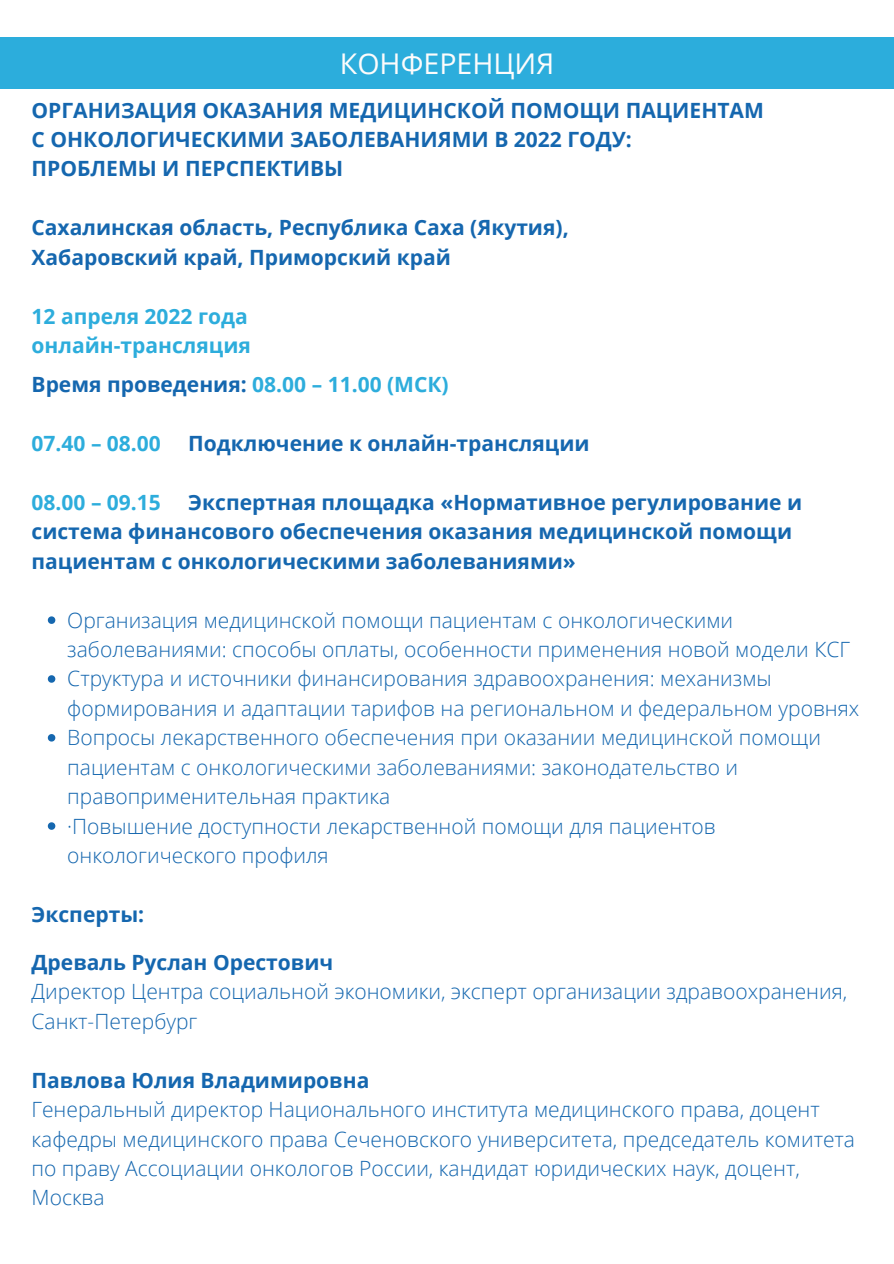
<style>
.page{position:relative;width:894px;height:1264px;background:#fff}
.page>*{position:absolute;margin:0;border:0;box-sizing:border-box;transform-origin:0 0}
.t1{font:28.5px "Open Sans";color:#fdfcfc}
.t2{font:300 21px/29.4px "Open Sans";color:#1567af}
.t3{font:700 21px/29.4px "Open Sans";color:#1567af}
.t4{font:700 21px "Open Sans";color:#2daddc}
.s1{color:#2daddc}
</style>
<div class="page">
<div style="left:0;top:37px;width:893px;height:52px;background:#2caddc"></div>
<svg style="left:48px;top:616px;width:7px;height:8px"></svg>
<svg style="left:48px;top:675px;width:7px;height:7px"></svg>
<svg style="left:48px;top:734px;width:7px;height:7px"></svg>
<svg style="left:48px;top:822px;width:7px;height:7px"></svg>
<p class="t1" style="left:340px;top:43px;width:216px">КОНФЕРЕНЦИЯ</p>
<p class="t3" style="left:32px;top:95px;width:733px">ОРГАНИЗАЦИЯ ОКАЗАНИЯ МЕДИЦИНСКОЙ ПОМОЩИ ПАЦИЕНТАМ</p>
<p class="t3" style="left:32px;top:124px;width:601px">С ОНКОЛОГИЧЕСКИМИ ЗАБОЛЕВАНИЯМИ В 2022 ГОДУ:</p>
<p class="t3" style="left:32px;top:153px;width:313px">ПРОБЛЕМЫ И ПЕРСПЕКТИВЫ</p>
<p class="t3" style="left:32px;top:212px;width:538px">Сахалинская область, Республика Саха (Якутия),</p>
<p class="t3" style="left:32px;top:242px;width:421px">Хабаровский край, Приморский край</p>
<p class="t4" style="left:32px;top:301px;width:218px">12 апреля 2022 года</p>
<p class="t4" style="left:32px;top:330px;width:221px">онлайн-трансляция</p>
<p class="t3" style="left:32px;top:369px;width:418px">Время проведения: <span class="s1">08.00 – 11.00 (МСК)</span></p>
<p class="t4" style="left:32px;top:429px;width:131px">07.40 – 08.00</p>
<p class="t3" style="left:188px;top:428px;width:403px">Подключение к онлайн-трансляции</p>
<p class="t4" style="left:32px;top:487px;width:131px">08.00 – 09.15</p>
<p class="t3" style="left:32px;top:487px;width:772px;text-indent:157px">Экспертная площадка «Нормативное регулирование и система финансового обеспечения оказания медицинской помощи пациентам с онкологическими заболеваниями»</p>
<p class="t2" style="left:67px;top:605px;width:784px">Организация медицинской помощи пациентам с онкологическими заболеваниями: способы оплаты, особенности применения новой модели КСГ</p>
<p class="t2" style="left:67px;top:663px;width:793px">Структура и источники финансирования здравоохранения: механизмы формирования и адаптации тарифов на региональном и федеральном уровнях</p>
<p class="t2" style="left:67px;top:722px;width:755px">Вопросы лекарственного обеспечения при оказании медицинской помощи пациентам с онкологическими заболеваниями: законодательство и правоприменительная практика</p>
<p class="t2" style="left:67px;top:810px;width:649px">·Повышение доступности лекарственной помощи для пациентов онкологического профиля</p>
<p class="t3" style="left:32px;top:899px;width:114px">Эксперты:</p>
<p class="t3" style="left:32px;top:947px;width:303px">Древаль Руслан Орестович</p>
<p class="t2" style="left:32px;top:976px;width:817px">Директор Центра социальной экономики, эксперт организации здравоохранения,<br>Санкт-Петербург</p>
<p class="t3" style="left:32px;top:1064px;width:339px">Павлова Юлия Владимировна</p>
<p class="t2" style="left:32px;top:1094px;width:824px">Генеральный директор Национального института медицинского права, доцент кафедры медицинского права Сеченовского университета, председатель комитета по праву Ассоциации онкологов России, кандидат юридических наук, доцент, Москва</p>
</div>
